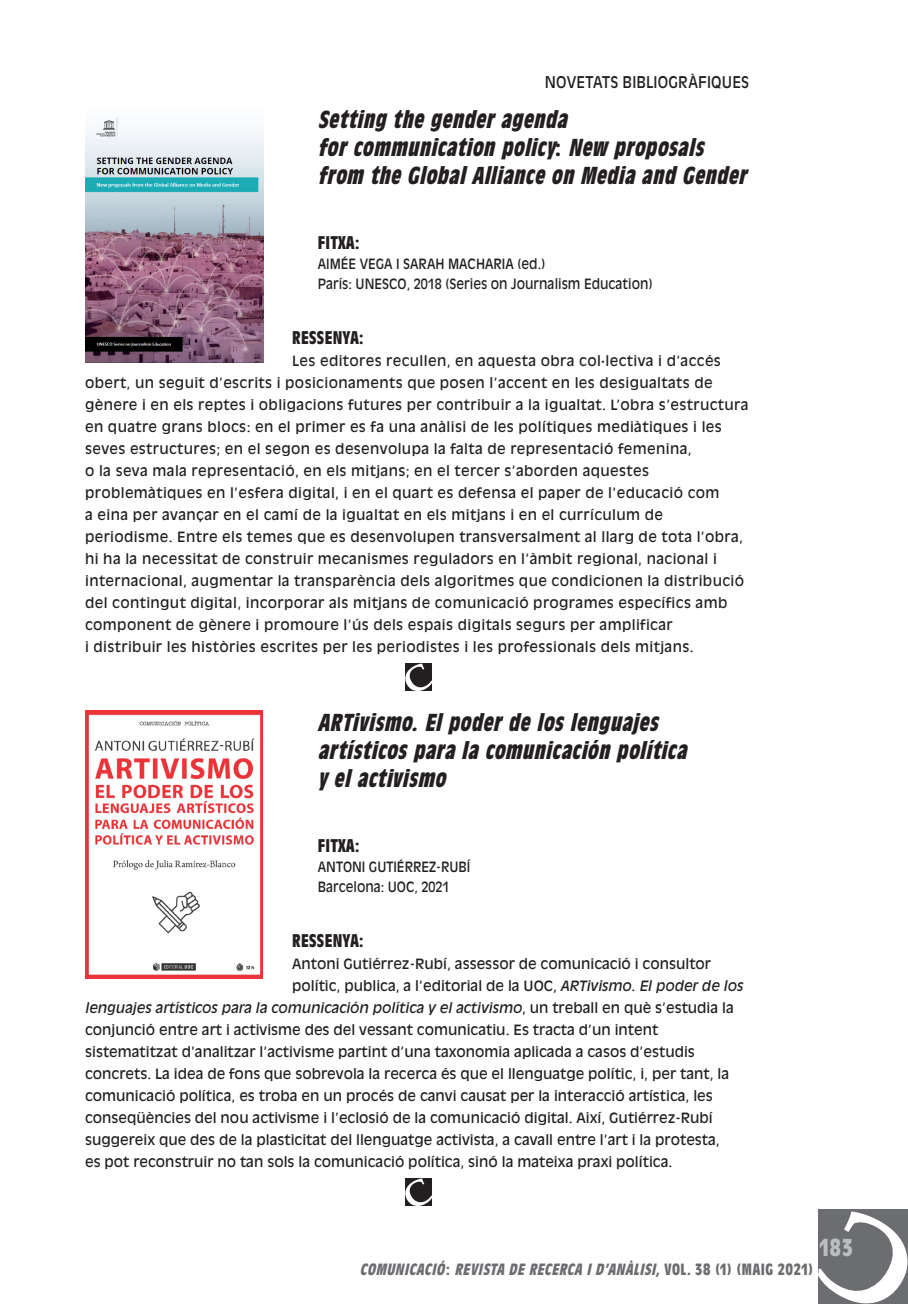
<style>
.page{position:relative;width:908px;height:1304px;background:#fff}
.page>*{position:absolute;margin:0;border:0;box-sizing:border-box;transform-origin:0 0}
._200_tit_ref_biblio{font:italic 700 condensed 24px/28px "Antique Olive";color:#231f20}
.t1{font:700 condensed 24px "Antique Olive Std";color:#bcbdc0}
._0_Resum_Capç{font:700 condensed 18px "Antique Olive Std";letter-spacing:.025em;color:#231f20}
._201_tit_fitxa{font:700 condensed 18px "Antique Olive Std";letter-spacing:.025em;color:#231f20}
.t2{font:italic 700 condensed 16px "Antique Olive Std";color:#6c6d70}
.t3{font:16px "Antique Olive Std";letter-spacing:.01em;color:#231f20;scale:.9 1}
._0_Text_Ressenya{font:14px/22px "Antique Olive";letter-spacing:.025em;color:#231f20}
._0_Text_Ressenya-2{font:14px "Antique Olive";color:#231f20}
._202_txt_fitxa{font:14px "Antique Olive";color:#231f20;scale:.9 1}
._0_Text_Ressenya-3{font:italic 14px "Antique Olive";color:#231f20}
.s1{font-style:normal}
.s2{font-style:italic}
</style>
<div class="page">
<svg style="left:405px;top:663px;width:27px;height:28px"></svg>
<img style="left:85px;top:118px;width:179px;height:244px">
<svg style="left:405px;top:1178px;width:27px;height:28px"></svg>
<img style="left:85px;top:710px;width:177px;height:268px">
<div style="left:818px;top:1209px;width:90px;height:95px;background:#6c6d70"></div>
<p class="t3" style="left:544px;top:73px;width:12px">NOVETAT</p>
<p class="t3" style="left:610px;top:73px;width:155px">S BIBLIOGRÀFIQUES</p>
<p class="_200_tit_ref_biblio" style="left:317px;top:105px;width:435px">Setting the gender agenda<br>for communication policy<span class="s1">:</span> New proposals from the Global Alliance on Media and Gender</p>
<p class="_201_tit_fitxa" style="left:317px;top:233px;width:43px">FITXA:</p>
<p class="_202_txt_fitxa" style="left:317px;top:256px;width:254px">AIMÉE VEGA I SARAH MACHARIA (ed.)</p>
<p class="_202_txt_fitxa" style="left:317px;top:276px;width:373px">París: UNESCO, 2018 (Series on Journalism Education)</p>
<p class="_0_Resum_Capç" style="left:292px;top:327px;width:73px">RESSENYA:</p>
<p class="_0_Text_Ressenya" style="left:85px;top:349px;width:664px;text-indent:207px">Les editores recullen, en aquesta obra col·lectiva i d’accés obert, un seguit d’escrits i posicionaments que posen l’accent en les desigualtats de gènere i en els reptes i obligacions futures per contribuir a la igualtat. L’obra s’estructura en quatre grans blocs: en el primer es fa una anàlisi de les polítiques mediàtiques i les seves estructures; en el segon es desenvolupa la falta de representació femenina,<br>o la seva mala representació, en els mitjans; en el tercer s’aborden aquestes problemàtiques en l’esfera digital, i en el quart es defensa el paper de l’educació com<br>a eina per avançar en el camí de la igualtat en els mitjans i en el currículum de periodisme. Entre els temes que es desenvolupen transversalment al llarg de tota l’obra, hi ha la necessitat de construir mecanismes reguladors en l’àmbit regional, nacional i internacional, augmentar la transparència dels algoritmes que condicionen la distribució del contingut digital, incorporar als mitjans de comunicació programes específics amb component de gènere i promoure l’ús dels espais digitals segurs per amplificar<br>i distribuir les històries escrites per les periodistes i les professionals dels mitjans.</p>
<p class="_200_tit_ref_biblio" style="left:317px;top:708px;width:375px">ARTivismo. El poder de los lenguajes artísticos para la comunicación política y el activismo</p>
<p class="_201_tit_fitxa" style="left:317px;top:836px;width:43px">FITXA:</p>
<p class="_202_txt_fitxa" style="left:317px;top:859px;width:171px">ANTONI GUTIÉRREZ-RUBÍ</p>
<p class="_202_txt_fitxa" style="left:317px;top:879px;width:148px">Barcelona: UOC, 2021</p>
<p class="_0_Resum_Capç" style="left:292px;top:930px;width:73px">RESSENYA:</p>
<p class="_0_Text_Ressenya-2" style="left:292px;top:955px;width:420px">Antoni Gutiérrez-Rubí, assessor de comunicació i consultor</p>
<p class="_0_Text_Ressenya-2" style="left:292px;top:977px;width:452px">polític, publica, a l’editorial de la UOC, <span class="s2">ARTivismo</span>. <span class="s2">El poder de los</span></p>
<p class="_0_Text_Ressenya-3" style="left:85px;top:999px;width:650px">lenguajes artísticos para la comunicación política y el activismo<span class="s1">, un treball en què s’estudia la</span></p>
<p class="_0_Text_Ressenya-2" style="left:85px;top:1021px;width:574px">conjunció entre art i activisme des del vessant comunicatiu. Es tracta d’un intent</p>
<p class="_0_Text_Ressenya-2" style="left:85px;top:1043px;width:611px">sistematitzat d’analitzar l’activisme partint d’una taxonomia aplicada a casos d’estudis</p>
<p class="_0_Text_Ressenya-2" style="left:85px;top:1065px;width:645px">concrets. La idea de fons que sobrevola la recerca és que el llenguatge polític, i, per tant, la</p>
<p class="_0_Text_Ressenya-2" style="left:85px;top:1087px;width:629px">comunicació política, es troba en un procés de canvi causat per la interacció artística, les</p>
<p class="_0_Text_Ressenya-2" style="left:85px;top:1109px;width:629px">conseqüències del nou activisme i l’eclosió de la comunicació digital. Així, Gutiérrez-Rubí</p>
<p class="_0_Text_Ressenya-2" style="left:85px;top:1131px;width:636px">suggereix que des de la plasticitat del llenguatge activista, a cavall entre l’art i la protesta,</p>
<p class="_0_Text_Ressenya-2" style="left:85px;top:1153px;width:588px">es pot reconstruir no tan sols la comunicació política, sinó la mateixa praxi política.</p>
<h1 class="t1" style="left:819px;top:1234px;width:34px">183</h1>
<p class="t2" style="left:359px;top:1261px;width:454px">COMUNICACIÓ<span class="s1">:</span> REVISTA DE RECERCA ID’ANÀLISI,<span class="s1">V O L . 3 8 ( 1 ) ( M A I G 2 0 2 1 )</span></p>
</div>
